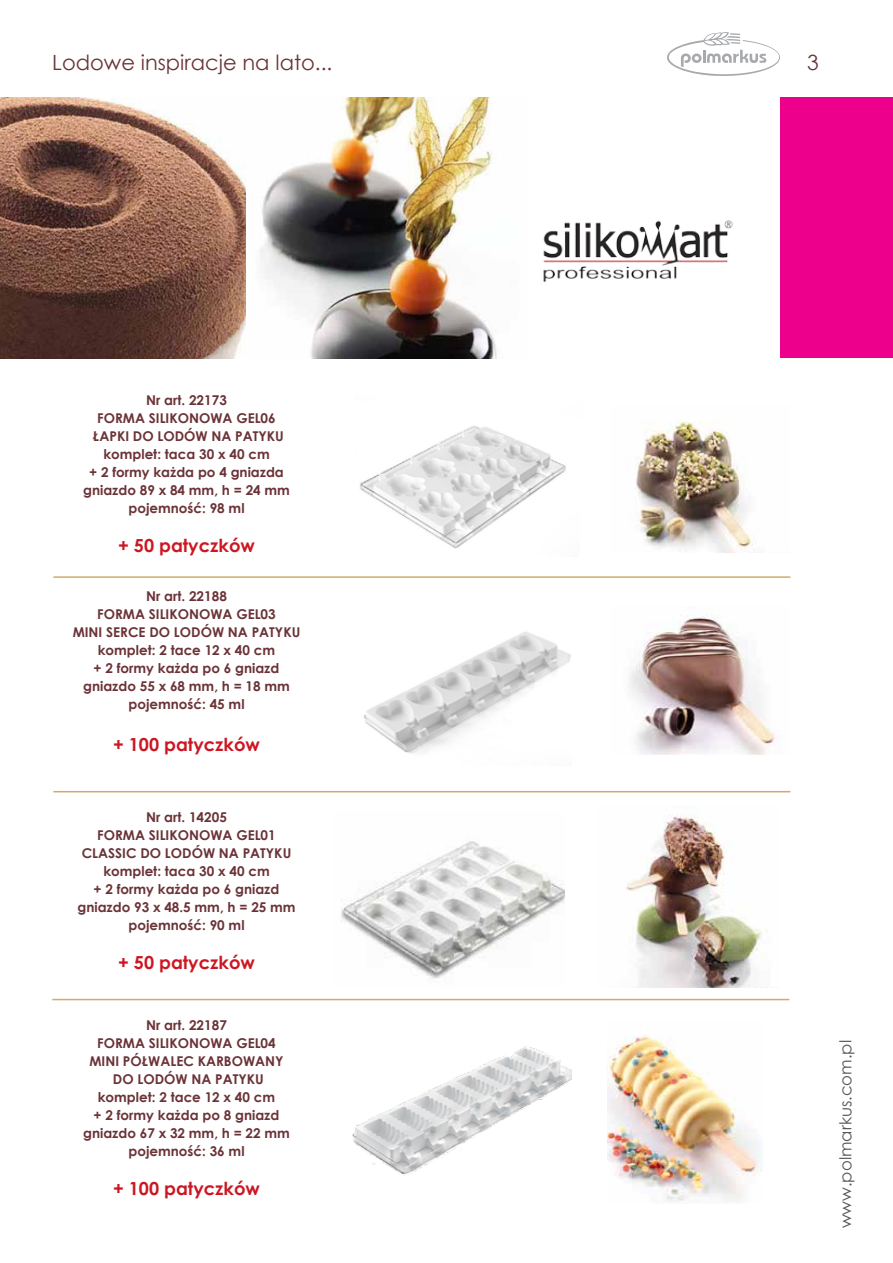
<style>
.page{position:relative;width:893px;height:1263px;background:#fff}
.page>*{position:absolute;margin:0;border:0;box-sizing:border-box;transform-origin:0 0}
.t1{font:21px "Century Gothic";color:#6b3337}
.t2{font:700 18px "Century Gothic";color:#cc1722}
.t3{font:16.5px "Century Gothic";color:#565659}
.t4{font:700 13.5px/18px "Century Gothic";color:#6b3337;text-align:center}
</style>
<div class="page">
<div style="left:780px;top:98px;width:113px;height:260px;background:#ec008c"></div>
<img style="left:0;top:98px;width:497px;height:260px">
<svg style="left:667px;top:32px;width:113px;height:44px"></svg>
<img style="left:635px;top:421px;width:121px;height:132px">
<img style="left:629px;top:615px;width:152px;height:139px">
<img style="left:626px;top:806px;width:138px;height:181px">
<img style="left:608px;top:1036px;width:154px;height:166px">
<img style="left:360px;top:426px;width:206px;height:123px">
<img style="left:364px;top:632px;width:207px;height:122px">
<img style="left:341px;top:841px;width:223px;height:138px">
<img style="left:352px;top:1047px;width:219px;height:128px">
<hr style="left:53px;top:576px;width:737px;height:2px;background:#d2ab67">
<hr style="left:53px;top:791px;width:737px;height:1px;background:#d2ab67">
<hr style="left:52px;top:999px;width:737px;height:1px;background:#d2ab67">
<img style="left:543px;top:220px;width:190px;height:62px">
<h1 class="t1" style="left:52px;top:47px;width:282px">Lodowe inspiracje na lato...</h1>
<h1 class="t1" style="left:807px;top:47px;width:13px">3</h1>
<p class="t4" style="left:83px;top:391px;width:208px">Nr art. 22173<br>forma silikon owa gel06 łapki do lodów na patyku komplet: taca 30 x 40 cm<br>+ 2 formy każda po 4 gniazda gniazdo 89 x 84 mm, h = 24 mm pojemność: 98 ml</p>
<h2 class="t2" style="left:118px;top:532px;width:138px">+ 50 patyczków</h2>
<p class="t4" style="left:73px;top:586px;width:229px">N r art. 22188<br>forma silikon owa gel03<br>mini serce do lodów na patyku komplet: 2 tace 12 x 40 cm<br>+ 2 formy każda po 6 gniazd gniazdo 55 x 68 mm, h = 18 mm pojemność: 45 ml</p>
<h2 class="t2" style="left:113px;top:730px;width:148px">+ 100 patyczków</h2>
<p class="t4" style="left:77px;top:807px;width:220px">Nr art. 14205<br>forma silikonowa gel01 classic do lodów na patyku komplet: taca 30 x 40 cm<br>+ 2 formy każda po 6 gniazd gniazdo 93 x 48.5 mm, h = 25 mm pojemność: 90 ml</p>
<h2 class="t2" style="left:118px;top:948px;width:138px">+ 50 patyczków</h2>
<p class="t4" style="left:83px;top:1015px;width:208px">Nr art. 22187<br>forma silikon owa gel04 mini półwalec karbowany do lodów na patyku komplet: 2 tace 12 x 40 cm<br>+ 2 formy każda po 8 gniazd gniazdo 67 x 32 mm, h = 22 mm pojemność: 36 ml</p>
<h2 class="t2" style="left:113px;top:1174px;width:148px">+ 100 patyczków</h2>
<p class="t3" style="left:834px;top:1228px;width:190px;rotate:-90deg">www.polmarkus.com.pl</p>
</div>
